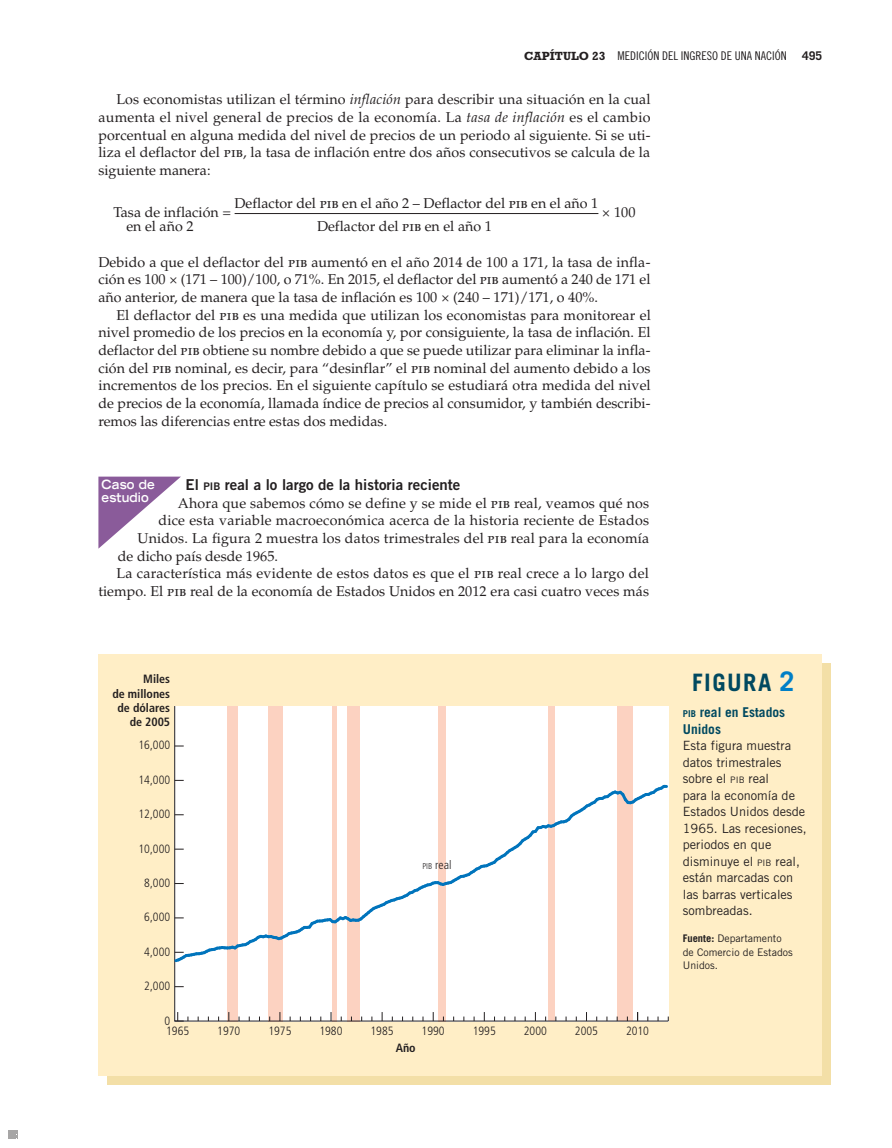
<style>
.page{position:relative;width:892px;height:1148px;background:#fff}
.page>*{position:absolute;margin:0;border:0;box-sizing:border-box;transform-origin:0 0}
.t1{font:700 24px "Trade Gothic LT Std";letter-spacing:.06em;color:#004960}
.t2{font:15px "Trade Gothic LT Std Bd 2";color:#231f20}
.t3{font:14.25px/17.7px "Palatino LT Std";color:#231f20;text-align:justify}
.t4{font:700 13.5px/16.5px "Trade Gothic LT Std";color:#004960}
.t5{font:12.75px/16.5px "Trade Gothic LT Std";color:#231f20}
.t6{font:700 expanded 12.75px/12.8px "Trade Gothic LT Std";letter-spacing:.01em;color:#fff;scale:.9 1}
.t7{font:300 condensed 12px/10.1px "Frutiger LT Std";color:#231f20}
.t8{font:12px "Trade Gothic LT Std Cn 18";color:#231f20}
.t9{font:700 condensed 12px/14.4px "Frutiger LT Std";color:#231f20;text-align:right}
.t10{font:700 12px "Trade Gothic LT Std";color:#231f20}
.t11{font:10.5px/13.5px "Trade Gothic LT Std";color:#231f20}
.s1{font-family:"Rockwell Std";font-weight:700}
.s2{font-style:italic}
.s3{font-size:10.5px}
.s4{font-size:8.4px}
.s5{font-size:27px;color:#007fc6}
.s6{font-size:9.45px}
.s7{font-size:8.85px}
.s8{font-weight:700}
</style>
<div class="page">
<hr style="left:235px;top:213px;width:363px;height:1px;background:#231f20">
<svg style="left:98px;top:476px;width:83px;height:72px"></svg>
<svg style="left:107px;top:663px;width:723px;height:421px;background:#f4e0aa"></svg>
<div style="left:98px;top:654px;width:723px;height:421px;background:#ffeec6"></div>
<svg style="left:174px;top:706px;width:495px;height:315px;background:#fcf6f3"></svg>
<svg style="left:175px;top:1011px;width:14px;height:10px"></svg>
<svg style="left:174px;top:779px;width:494px;height:185px;background:#f8f4f3"></svg>
<svg style="left:8px;top:1130px;width:10px;height:8px"></svg>
<p class="t8" style="left:524px;top:52px;width:264px"><span class="s1">CAPÍTULO 23</span> MEDICIÓN DEL INGRESO DE UNA NACIÓN</p>
<p class="t10" style="left:802px;top:52px;width:22px">495</p>
<p class="t3" style="left:98px;top:92px;width:554px;text-indent:18px">Los economistas utilizan el término <span class="s2">inflación</span> para describir una situación en la cual aumenta el nivel general de precios de la economía. La <span class="s2">tasa de inflación</span> es el cambio porcentual en alguna medida del nivel de precios de un periodo al siguiente. Si se uti&shy;liza el deflactor del pib, la tasa de inflación entre dos años consecutivos se calcula de la siguiente manera:</p>
<p class="t3" style="left:113px;top:204px;width:119px">Tasa de inflación =</p>
<p class="t3" style="left:235px;top:195px;width:365px">Deflactor del pib en el año 2 – Deflactor del pib en el año 1</p>
<p class="t3" style="left:602px;top:204px;width:35px">× 100</p>
<p class="t3" style="left:126px;top:219px;width:69px">en el año 2</p>
<p class="t3" style="left:317px;top:219px;width:176px">Deflactor del pib en el año 1</p>
<p class="t3" style="left:98px;top:254px;width:553px">Debido a que el deflactor del pib aumentó en el año 2014 de 100 a 171, la tasa de infla-</p>
<p class="t3" style="left:98px;top:272px;width:554px">ción es 100 × (171 – 100)/100, o 71%. En 2015, el deflactor del pib aumentó a 240 de 171 el</p>
<p class="t3" style="left:98px;top:290px;width:501px">año anterior, de manera que la tasa de inflación es 100 × (240 – 171)/171, o 40%.</p>
<p class="t3" style="left:116px;top:307px;width:536px">El deflactor del pib es una medida que utilizan los economistas para monitorear el</p>
<p class="t3" style="left:98px;top:325px;width:554px">nivel promedio de los precios en la economía y, por consiguiente, la tasa de inflación. El</p>
<p class="t3" style="left:98px;top:343px;width:553px">deflactor del pib obtiene su nombre debido a que se puede utilizar para eliminar la infla-</p>
<p class="t3" style="left:98px;top:360px;width:553px">ción del pib nominal, es decir, para “desinflar” el pib nominal del aumento debido a los</p>
<p class="t3" style="left:98px;top:378px;width:554px">incrementos de los precios. En el siguiente capítulo se estudiará otra medida del nivel</p>
<p class="t3" style="left:98px;top:395px;width:553px">de precios de la economía, llamada índice de precios al consumidor, y también describi-</p>
<p class="t3" style="left:98px;top:413px;width:290px">remos las diferencias entre estas dos medidas.</p>
<p class="t6" style="left:102px;top:479px;width:61px">Caso de estudio</p>
<p class="t2" style="left:185px;top:479px;width:276px">El <span class="s3">PIB</span> real a lo largo de la historia reciente</p>
<p class="t3" style="left:178px;top:495px;width:473px">Ahora que sabemos cómo se define y se mide el pib real, veamos qué nos</p>
<p class="t3" style="left:158px;top:513px;width:492px">dice esta variable macroeconómica acerca de la historia reciente de Estados</p>
<p class="t3" style="left:137px;top:530px;width:513px">Unidos. La figura 2 muestra los datos trimestrales del pib real para la economía</p>
<p class="t3" style="left:118px;top:548px;width:162px">de dicho país desde 1965.</p>
<p class="t3" style="left:116px;top:566px;width:534px">La característica más evidente de estos datos es que el pib real crece a lo largo del</p>
<p class="t3" style="left:98px;top:583px;width:552px">tiempo. El pib real de la economía de Estados Unidos en 2012 era casi cuatro veces más</p>
<p class="t9" style="left:112px;top:672px;width:59px">Miles<br>de millones de dólares de 2005</p>
<p class="t7" style="left:138px;top:740px;width:33px">16,000</p>
<p class="t7" style="left:138px;top:775px;width:33px">14,000</p>
<p class="t7" style="left:138px;top:809px;width:33px">12,000</p>
<p class="t7" style="left:138px;top:843px;width:33px">10,000</p>
<p class="t7" style="left:144px;top:878px;width:27px">8,000</p>
<p class="t7" style="left:144px;top:912px;width:27px">6,000</p>
<p class="t7" style="left:144px;top:947px;width:27px">4,000</p>
<p class="t7" style="left:144px;top:981px;width:27px">2,000</p>
<p class="t7" style="left:164px;top:1015px;width:26px">0<br>1965</p>
<p class="t7" style="left:217px;top:1025px;width:25px">1970</p>
<p class="t7" style="left:268px;top:1025px;width:25px">1975</p>
<p class="t7" style="left:319px;top:1025px;width:25px">1980</p>
<p class="t7" style="left:370px;top:1025px;width:25px">1985</p>
<p class="t7" style="left:422px;top:1025px;width:25px">1990</p>
<p class="t7" style="left:473px;top:1025px;width:25px">1995</p>
<p class="t7" style="left:524px;top:1025px;width:25px">2000</p>
<p class="t7" style="left:575px;top:1025px;width:25px">2005</p>
<p class="t7" style="left:626px;top:1025px;width:25px">2010</p>
<p class="t9" style="left:396px;top:1041px;width:22px">Año</p>
<p class="t7" style="left:422px;top:860px;width:31px"><span class="s4">PIB</span> real</p>
<p class="t1" style="left:692px;top:673px;width:104px">FIGURA <span class="s5">2</span></p>
<p class="t4" style="left:683px;top:705px;width:104px"><span class="s6">PIB</span> real en Estados<br>Unidos</p>
<p class="t5" style="left:683px;top:739px;width:125px">Esta figura muestra datos trimestrales sobre el <span class="s7">PIB</span> real<br>para la economía de<br>Estados Unidos desde<br>1965. Las recesiones, periodos en que disminuye el <span class="s7">PIB</span> real, están marcadas con las barras verticales sombreadas.</p>
<p class="t11" style="left:683px;top:933px;width:111px"><span class="s8">Fuente:</span> Departamento de Comercio de Estados<br>Unidos.</p>
</div>
